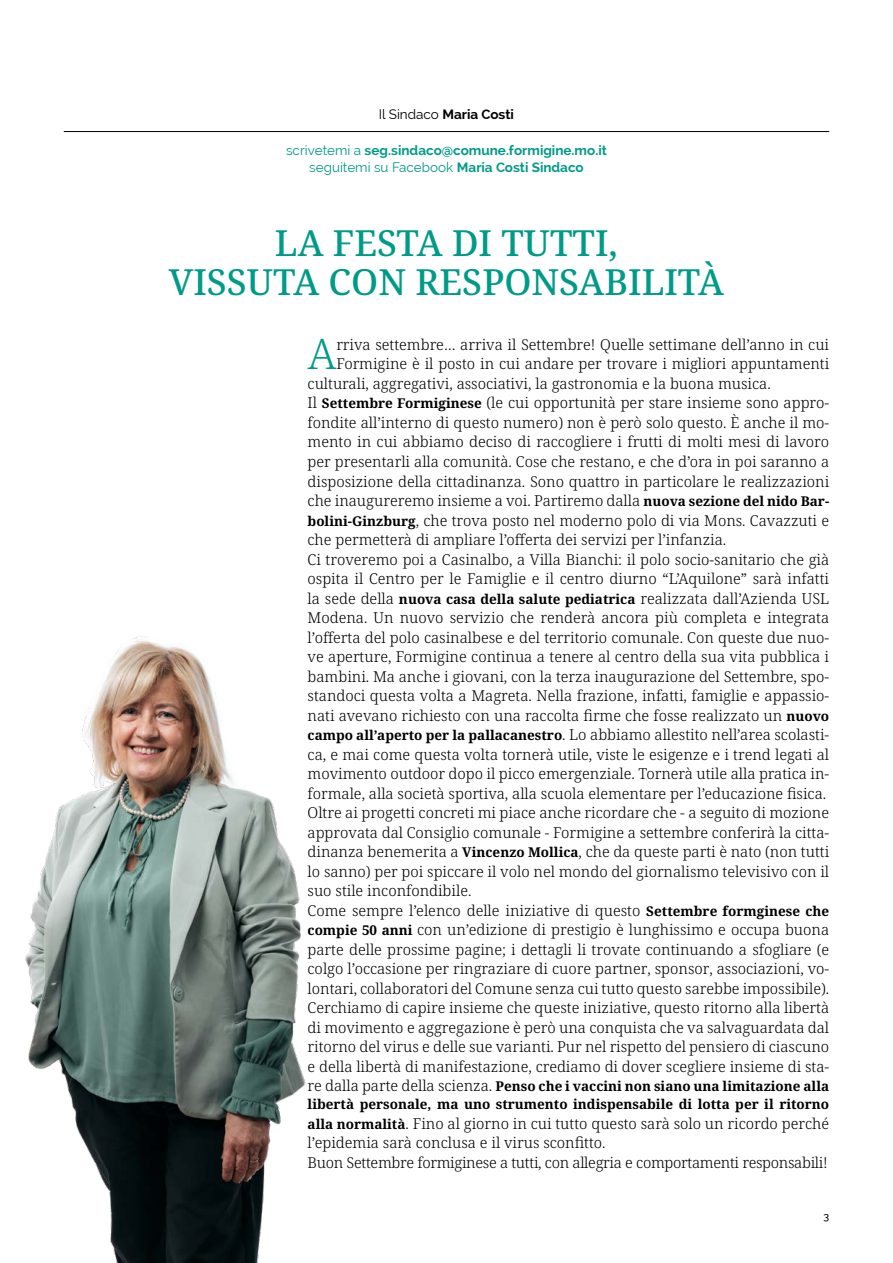
<style>
.page{position:relative;width:893px;height:1263px;background:#fff}
.page>*{position:absolute;margin:0;border:0;box-sizing:border-box;transform-origin:0 0}
.t1{font:300 42.3px "Avrile Serif";color:#009b88}
.t2{font:500 36px/39px "Avrile Serif";color:#009b88;text-align:center}
.t3{font:300 15px/19.5px "Avrile Serif";color:#000}
.t4{font:700 13.5px/18px "Avrile Serif";color:#000}
.t5{font:700 13.5px/16.5px "Raleway";color:#009b88;text-align:center}
.t6{font:700 13.5px "Raleway";color:#000}
.t7{font:500 10.5px "Raleway";color:#000}
.s1{font-weight:400}
.s2{font-weight:700;font-size:13.5px}
.s3{font-weight:300;font-size:15px}
</style>
<div class="page">
<img style="left:25px;top:636px;width:281px;height:627px">
<hr style="left:64px;top:131px;width:765px;height:1px;background:#000">
<p class="t6" style="left:379px;top:106px;width:137px"><span class="s1">Il Sindaco</span> Maria Costi</p>
<p class="t5" style="left:286px;top:142px;width:322px"><span class="s1">scrivetemi a</span> seg.sindaco@comune.formigine.mo.it <span class="s1">seguitemi su Facebook</span> Maria Costi Sindaco</p>
<h2 class="t2" style="left:169px;top:225px;width:557px">LA FESTA DI TUTTI,<br>VISSUTA CON RESPONSABILITÀ</h2>
<h1 class="t1" style="left:308px;top:326px;width:30px">A</h1>
<p class="t3" style="left:336px;top:335px;width:494px">rriva settembre… arriva il Settembre! Quelle settimane dell’anno in cui</p>
<p class="t3" style="left:336px;top:355px;width:494px">Formigine è il posto in cui andare per trovare i migliori appuntamenti</p>
<p class="t3" style="left:308px;top:374px;width:465px">culturali, aggregativi, associativi, la gastronomia e la buona musica.</p>
<p class="t3" style="left:308px;top:394px;width:523px">Il <span class="s2">Settembre Formiginese</span> (le cui opportunità per stare insieme sono appro-</p>
<p class="t3" style="left:308px;top:413px;width:523px">fondite all’interno di questo numero) non è però solo questo. È anche il mo-</p>
<p class="t3" style="left:308px;top:433px;width:523px">mento in cui abbiamo deciso di raccogliere i frutti di molti mesi di lavoro</p>
<p class="t3" style="left:308px;top:452px;width:523px">per presentarli alla comunità. Cose che restano, e che d’ora in poi saranno a</p>
<p class="t3" style="left:308px;top:472px;width:523px">disposizione della cittadinanza. Sono quattro in particolare le realizzazioni</p>
<p class="t3" style="left:308px;top:491px;width:523px">che inaugureremo insieme a voi. Partiremo dalla <span class="s2">nuova sezione del nido Bar-</span></p>
<p class="t3" style="left:308px;top:511px;width:523px"><span class="s2">bolini-Ginzburg</span>, che trova posto nel moderno polo di via Mons. Cavazzuti e</p>
<p class="t3" style="left:308px;top:530px;width:420px">che permetterà di ampliare l’offerta dei servizi per l’infanzia.</p>
<p class="t3" style="left:308px;top:550px;width:523px">Ci troveremo poi a Casinalbo, a Villa Bianchi: il polo socio-sanitario che già</p>
<p class="t3" style="left:308px;top:569px;width:523px">ospita il Centro per le Famiglie e il centro diurno “L’Aquilone” sarà infatti</p>
<p class="t3" style="left:308px;top:589px;width:523px">la sede della <span class="s2">nuova casa della salute pediatrica</span> realizzata dall’Azienda USL</p>
<p class="t3" style="left:308px;top:608px;width:523px">Modena. Un nuovo servizio che renderà ancora più completa e integrata</p>
<p class="t3" style="left:308px;top:628px;width:523px">l’offerta del polo casinalbese e del territorio comunale. Con queste due nuo-</p>
<p class="t3" style="left:308px;top:647px;width:523px">ve aperture, Formigine continua a tenere al centro della sua vita pubblica i</p>
<p class="t3" style="left:308px;top:667px;width:523px">bambini. Ma anche i giovani, con la terza inaugurazione del Settembre, spo-</p>
<p class="t3" style="left:308px;top:686px;width:523px">standoci questa volta a Magreta. Nella frazione, infatti, famiglie e appassio-</p>
<p class="t3" style="left:308px;top:706px;width:523px">nati avevano richiesto con una raccolta firme che fosse realizzato un <span class="s2">nuovo</span></p>
<p class="t3" style="left:308px;top:725px;width:523px"><span class="s2">campo all’aperto per la pallacanestro</span>. Lo abbiamo allestito nell’area scolasti-</p>
<p class="t3" style="left:308px;top:745px;width:523px">ca, e mai come questa volta tornerà utile, viste le esigenze e i trend legati al</p>
<p class="t3" style="left:308px;top:764px;width:523px">movimento outdoor dopo il picco emergenziale. Tornerà utile alla pratica in-</p>
<p class="t3" style="left:308px;top:784px;width:520px">formale, alla società sportiva, alla scuola elementare per l’educazione fisica.</p>
<p class="t3" style="left:308px;top:803px;width:523px">Oltre ai progetti concreti mi piace anche ricordare che - a seguito di mozione</p>
<p class="t3" style="left:308px;top:823px;width:523px">approvata dal Consiglio comunale - Formigine a settembre conferirà la citta-</p>
<p class="t3" style="left:308px;top:842px;width:523px">dinanza benemerita a <span class="s2">Vincenzo Mollica</span>, che da queste parti è nato (non tutti</p>
<p class="t3" style="left:308px;top:862px;width:523px">lo sanno) per poi spiccare il volo nel mondo del giornalismo televisivo con il</p>
<p class="t3" style="left:308px;top:881px;width:165px">suo stile inconfondibile.</p>
<p class="t3" style="left:308px;top:901px;width:523px">Come sempre l’elenco delle iniziative di questo <span class="s2">Settembre formginese che</span></p>
<p class="t3" style="left:308px;top:920px;width:523px"><span class="s2">compie 50 anni</span> con un’edizione di prestigio è lunghissimo e occupa buona</p>
<p class="t3" style="left:308px;top:940px;width:523px">parte delle prossime pagine; i dettagli li trovate continuando a sfogliare (e</p>
<p class="t3" style="left:308px;top:959px;width:523px">colgo l’occasione per ringraziare di cuore partner, sponsor, associazioni, vo-</p>
<p class="t3" style="left:308px;top:979px;width:523px">lontari, collaboratori del Comune senza cui tutto questo sarebbe impossibile).</p>
<p class="t3" style="left:308px;top:998px;width:523px">Cerchiamo di capire insieme che queste iniziative, questo ritorno alla libertà</p>
<p class="t3" style="left:308px;top:1018px;width:523px">di movimento e aggregazione è però una conquista che va salvaguardata dal</p>
<p class="t3" style="left:308px;top:1037px;width:523px">ritorno del virus e delle sue varianti. Pur nel rispetto del pensiero di ciascuno</p>
<p class="t3" style="left:308px;top:1057px;width:523px">e della libertà di manifestazione, crediamo di dover scegliere insieme di sta-</p>
<p class="t4" style="left:308px;top:1077px;width:523px"><span class="s3">re dalla parte della scienza.</span> Penso che i vaccini non siano una limitazione alla libertà personale, ma uno strumento indispensabile di lotta per il ritorno</p>
<p class="t3" style="left:308px;top:1114px;width:523px"><span class="s2">alla normalità</span>. Fino al giorno in cui tutto questo sarà solo un ricordo perché l’epidemia sarà conclusa e il virus sconfitto.<br>Buon Settembre formiginese a tutti, con allegria e comportamenti responsabili!</p>
<p class="t7" style="left:823px;top:1211px;width:7px">3</p>
</div>
